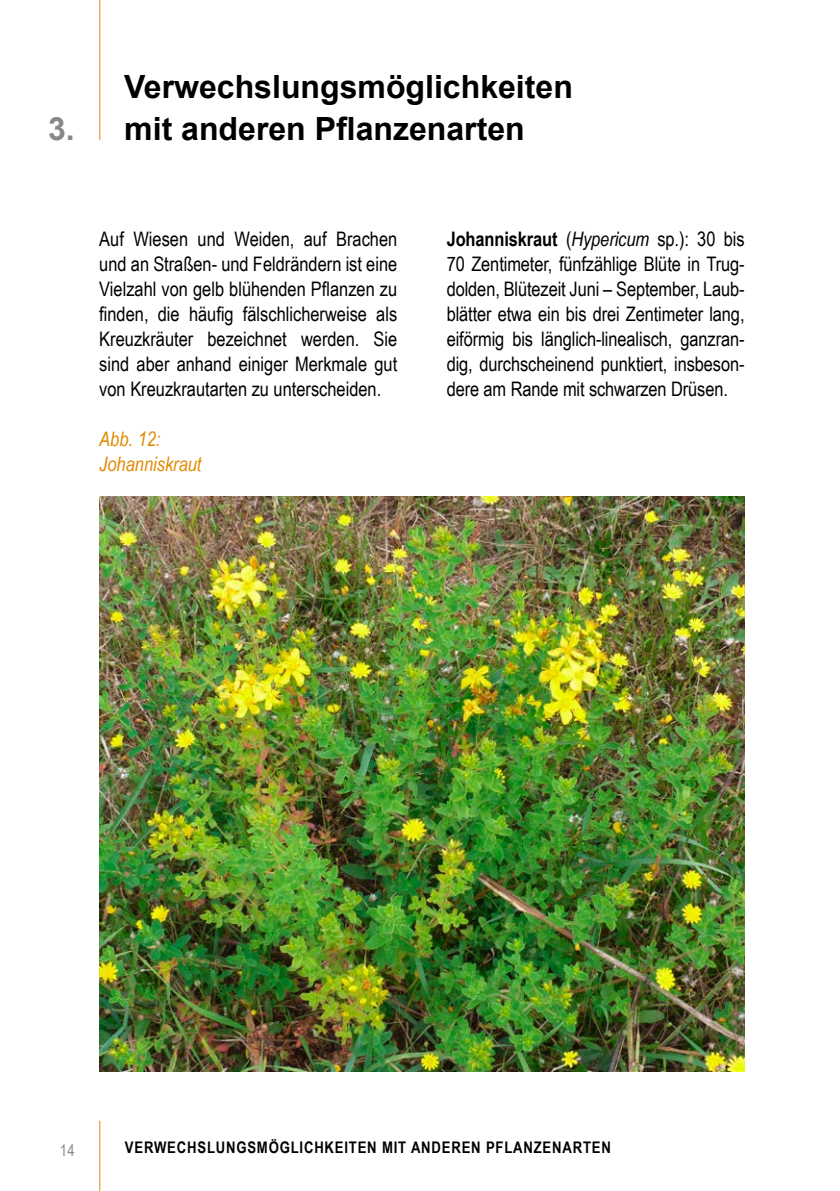
<style>
.page{position:relative;width:840px;height:1191px;background:#fff}
.page>*{position:absolute;margin:0;border:0;box-sizing:border-box;transform-origin:0 0}
.t1{font:700 32px "Arial";color:#000}
.t2{font:20px/25px "Arial Narrow";color:#000;text-align:justify}
.t3{font:italic 20px/25px "Arial Narrow";color:#e08a00}
.t4{font:700 16px "Arial Narrow";letter-spacing:.05em;color:#000}
.t5{font:16px "Arial Narrow";color:#878988}
.s1{color:#878988}
.s2{font-weight:700}
.s3{font-style:italic}
</style>
<div class="page">
<hr style="left:99px;top:0;width:1px;height:140px;background:#e08a00">
<hr style="left:99px;top:1120px;width:1px;height:71px;background:#e08a00">
<img style="left:99px;top:496px;width:645px;height:575px">
<h1 class="t1" style="left:124px;top:65px;width:450px">Verwechslungsmöglichkeiten</h1>
<h1 class="t1" style="left:48px;top:107px;width:478px"><span class="s1">3.</span> mit anderen Pflanzenarten</h1>
<p class="t2" style="left:99px;top:226px;width:299px">Auf Wiesen und Weiden, auf Brachen und an Straßen- und Feldrändern ist eine Vielzahl von gelb blühenden Pflanzen zu finden, die häufig fälschlicherweise als Kreuzkräuter bezeichnet werden. Sie sind aber anhand einiger Merkmale gut von Kreuzkrautarten zu unterscheiden.</p>
<p class="t3" style="left:99px;top:426px;width:104px">Abb. 12:<br>Johanniskraut</p>
<p class="t2" style="left:446px;top:226px;width:299px"><span class="s2">Johanniskraut</span> (<span class="s3">Hypericum</span> sp.): 30 bis 70 Zentimeter, fünfzählige Blüte in Trug&shy;dolden, Blütezeit Juni – September, Laub&shy;blätter etwa ein bis drei Zentimeter lang, eiförmig bis länglich-linealisch, ganzran&shy;dig, durchscheinend punktiert, insbeson&shy;dere am Rande mit schwarzen Drüsen.</p>
<p class="t5" style="left:60px;top:1138px;width:16px">14</p>
<p class="t4" style="left:125px;top:1135px;width:487px">VERWECHSLUNGSMÖGLICHKEITEN MIT ANDEREN PFLANZENARTEN</p>
</div>
